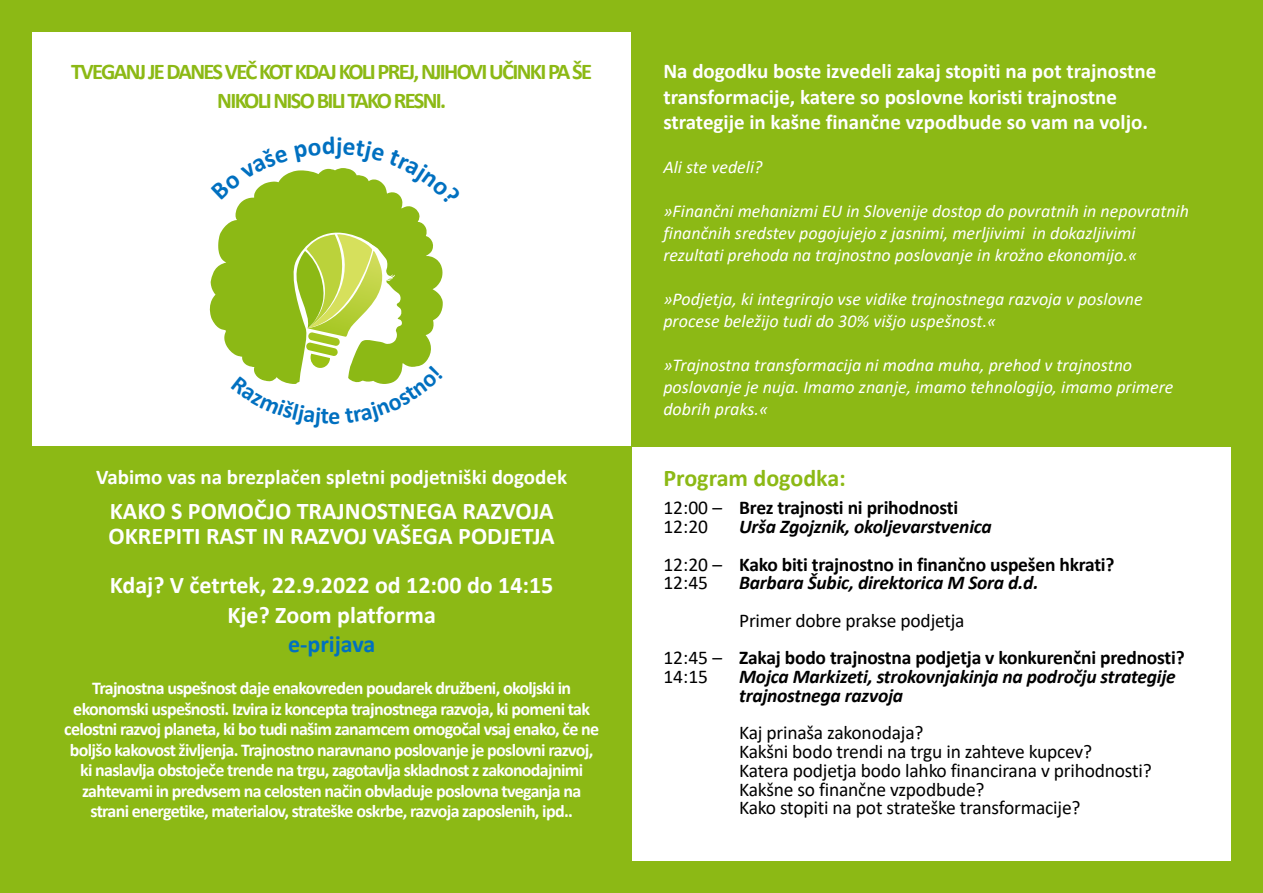
<style>
.page{position:relative;width:1263px;height:893px;background:#fff}
.page>*{position:absolute;margin:0;border:0;box-sizing:border-box;transform-origin:0 0}
.t1{font:700 24px/24.8px "Calibri";color:#fff}
.t2{font:700 24px "Calibri";color:#8cb915}
.t3{font:700 24px "Calibri";color:#0070c0}
.t4{font:700 22.5px/29.1px "Calibri";letter-spacing:-.075em;color:#8cb915;text-align:center}
.t5{font:700 21px/25.7px "Calibri";color:#fff}
.t6{font:19.5px/18.8px "Calibri";letter-spacing:-.01em;color:#000}
.t7{font:italic 700 19.5px/18.8px "Calibri";letter-spacing:-.01em;color:#000}
.t8{font:700 19.5px "Calibri";letter-spacing:-.01em;color:#000}
.t9{font:700 18px/20.4px "Calibri";letter-spacing:-.04em;color:#fff;text-align:center}
.t10{font:italic 18px/21.9px "Calibri";color:#fff}
</style>
<div class="page">
<svg style="left:209px;top:267px;width:8px;height:60px"></svg>
<svg style="left:217px;top:205px;width:209px;height:147px;background:#9bc234"></svg>
<div style="left:631px;top:0;width:632px;height:446px;background:#8cb915"></div>
<div style="left:0;top:446px;width:631px;height:447px;background:#8cb915"></div>
<div style="left:0;top:0;width:32px;height:446px;background:#8cb915"></div>
<div style="left:1231px;top:443px;width:32px;height:450px;background:#8cb915"></div>
<div style="left:0;top:0;width:663px;height:32px;background:#8cb915"></div>
<div style="left:631px;top:861px;width:632px;height:32px;background:#8cb915"></div>
<svg style="left:239px;top:168px;width:164px;height:37px"></svg>
<svg style="left:231px;top:228px;width:212px;height:156px"></svg>
<p class="t4" style="left:71px;top:59px;width:523px">TVEGANJJEDANESVEČKOTKDAJKOLIPREJ,NJIHOVIUČINKIPAŠE<br>NIKOLINISOBILITAKORESNI.</p>
<p class="t5" style="left:96px;top:466px;width:472px">Vabimo vas na brezplačen spletni podjetniški dogodek</p>
<h1 class="t1" style="left:109px;top:500px;width:448px">KAKO S POMOČJO TRAJNOSTNEGA RAZVOJA<br>OKREPITI RAST IN RAZVOJ VAŠEGA PODJETJA</h1>
<h1 class="t1" style="left:110px;top:573px;width:445px;line-height:29.2px;text-align:center">Kdaj? V četrtek, 22.9.2022 od 12:00 do 14:15<br>Kje? Zoom platforma</h1>
<h1 class="t3" style="left:288px;top:634px;width:89px">e-prijava</h1>
<p class="t9" style="left:64px;top:680px;width:536px">Trajnostna uspešnost daje enakovreden poudarek družbeni, okoljski in ekonomski uspešnosti. Izvira iz koncepta trajnostnega razvoja, ki pomeni tak celostni razvoj planeta, ki bo tudi našim zanamcem omogočal vsaj enako, če ne boljšo kakovost življenja. Trajnostno naravnano poslovanje je poslovni razvoj, ki naslavlja obstoječe trende na trgu, zagotavlja skladnost z zakonodajnimi zahtevami in predvsem na celosten način obvladuje poslovna tveganja na strani energetike, materialov, strateške oskrbe, razvoja zaposlenih, ipd..</p>
<p class="t5" style="left:663px;top:60px;width:494px">Na dogodku boste izvedeli zakaj stopiti na pot trajnostne transformacije, katere so poslovne koristi trajnostne strategije in kašne finančne vzpodbude so vam na voljo.</p>
<p class="t10" style="left:663px;top:158px;width:101px">Ali ste vedeli?</p>
<p class="t10" style="left:663px;top:202px;width:527px">»Finančni mehanizmi EU in Slovenije dostop do povratnih in nepovratnih finančnih sredstev pogojujejo z jasnimi, merljivimi in dokazljivimi rezultati prehoda na trajnostno poslovanje in krožno ekonomijo.«</p>
<p class="t10" style="left:663px;top:290px;width:481px">»Podjetja, ki integrirajo vse vidike trajnostnega razvoja v poslovne procese beležijo tudi do 30% višjo uspešnost.«</p>
<p class="t10" style="left:663px;top:356px;width:512px">»Trajnostna transformacija ni modna muha, prehod v trajnostno poslovanje je nuja. Imamo znanje, imamo tehnologijo, imamo primere dobrih praks.«</p>
<h1 class="t2" style="left:663px;top:468px;width:184px">Program dogodka:</h1>
<p class="t6" style="left:663px;top:500px;width:60px">12:00 –<br>12:20</p>
<p class="t6" style="left:663px;top:556px;width:60px">12:20 –<br>12:45</p>
<p class="t8" style="left:739px;top:500px;width:221px">Brez trajnosti ni prihodnosti</p>
<p class="t7" style="left:739px;top:519px;width:254px">Urša Zgojznik, okoljevarstvenica</p>
<p class="t8" style="left:739px;top:556px;width:377px">Kako biti trajnostno in finančno uspešen hkrati?</p>
<p class="t7" style="left:739px;top:575px;width:301px">Barbara Šubic, direktorica M Sora d.d.</p>
<p class="t6" style="left:739px;top:613px;width:227px">Primer dobre prakse podjetja</p>
<p class="t8" style="left:739px;top:650px;width:447px">Zakaj bodo trajnostna podjetja v konkurenčni prednosti?</p>
<p class="t7" style="left:739px;top:669px;width:438px">Mojca Markizeti, strokovnjakinja na področju strategije trajnostnega razvoja</p>
<p class="t6" style="left:739px;top:725px;width:414px">Kaj prinaša zakonodaja?<br>Kakšni bodo trendi na trgu in zahteve kupcev?<br>Katera podjetja bodo lahko financirana v prihodnosti?<br>Kakšne so finančne vzpodbude?<br>Kako stopiti na pot strateške transformacije?</p>
<p class="t6" style="left:663px;top:650px;width:60px">12:45 –<br>14:15</p>
</div>
